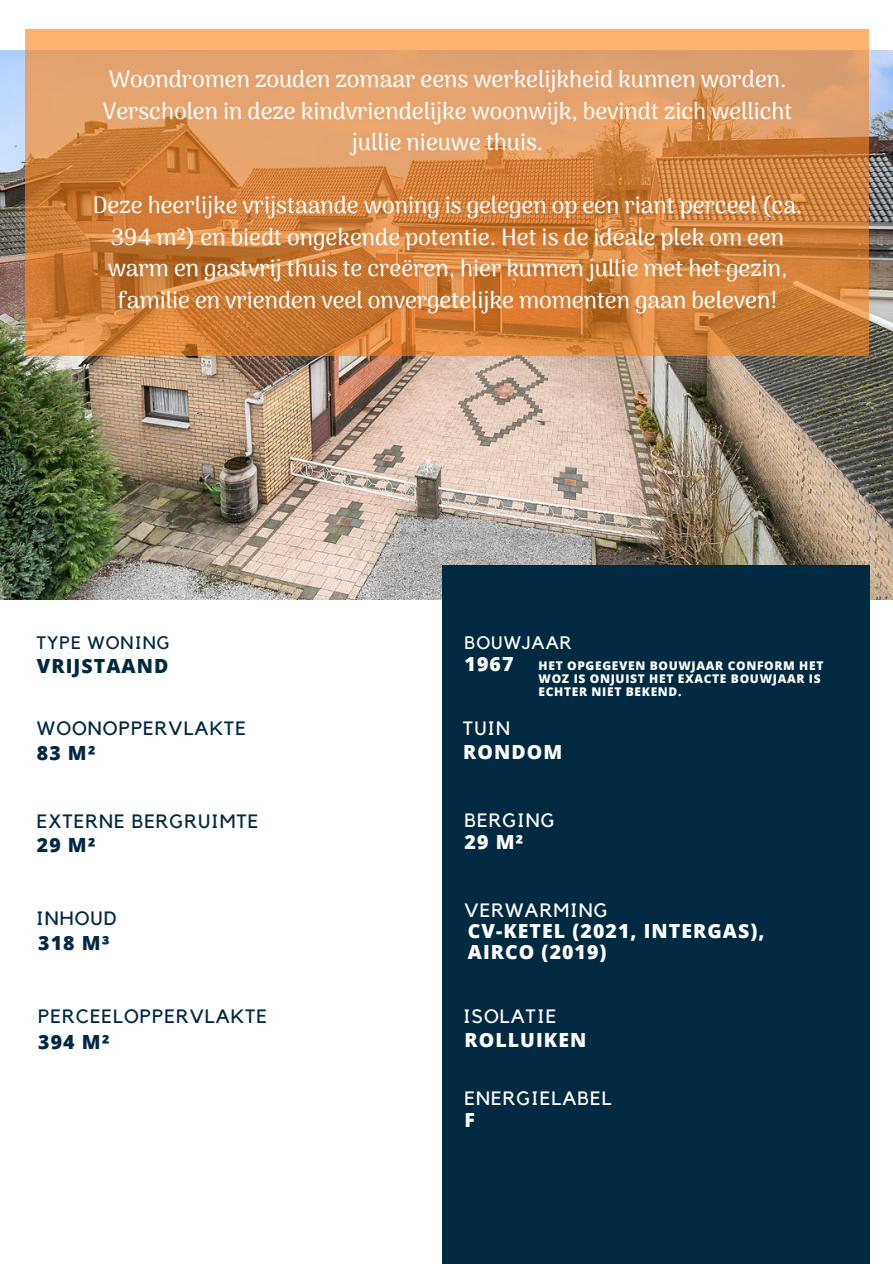
<style>
.page{position:relative;width:893px;height:1264px;background:#fff}
.page>*{position:absolute;margin:0;border:0;box-sizing:border-box;transform-origin:0 0}
.t1{font:500 23.1px/31.5px "Arima Madurai";color:#fff;text-align:center}
.t2{font:800 19.5px/21.3px "Open Sans";letter-spacing:.055em;color:#fff}
.t3{font:800 19.5px "Open Sans";letter-spacing:.055em;color:#002a42}
.t4{font:19.2px "Kollektif";letter-spacing:.055em;color:#002a42}
.t5{font:19.2px "Kollektif";letter-spacing:.055em;color:#fff}
.t6{font:18px "Kollektif";letter-spacing:.055em;color:#002a42}
.t7{font:18px "Kollektif";letter-spacing:.055em;color:#fff}
.t8{font:800 12px/13px "Open Sans";letter-spacing:.055em;color:#fff}
</style>
<div class="page">
<img style="left:0;top:51px;width:892px;height:549px">
<svg style="left:26px;top:30px;width:842px;height:326px;background:#d78b4b"></svg>
<div style="left:442px;top:565px;width:427px;height:698px;background:#002a42"></div>
<p class="t1" style="left:103px;top:64px;width:691px">Woondromen zouden zomaar eens werkelijkheid kunnen worden.<br>Verscholen in deze kindvriendelijke woonwijk, bevindt zich wellicht jullie nieuwe thuis.</p>
<p class="t1" style="left:93px;top:190px;width:711px">Deze heerlijke vrijstaande woning is gelegen op een riant perceel (ca.<br>394 m²) en biedt ongekende potentie. Het is de ideale plek om een warm en gastvrij thuis te creëren, hier kunnen jullie met het gezin, familie en vrienden veel onvergetelijke momenten gaan beleven!</p>
<p class="t6" style="left:37px;top:632px;width:134px">TYPE WONING</p>
<p class="t7" style="left:464px;top:632px;width:109px">BOUWJAAR</p>
<p class="t3" style="left:37px;top:651px;width:133px">VRIJSTAAND</p>
<p class="t2" style="left:464px;top:652px;width:50px">1967</p>
<p class="t8" style="left:538px;top:658px;width:286px">HET OPGEGEVEN BOUWJAAR CONFORM HET<br>WOZ IS ONJUIST HET EXACTE BOUWJAAR IS<br>ECHTER NIET BEKEND.</p>
<p class="t4" style="left:37px;top:716px;width:210px">WOONOPPERVLAKTE</p>
<p class="t5" style="left:463px;top:716px;width:48px">TUIN</p>
<p class="t3" style="left:37px;top:738px;width:60px">83 M²</p>
<p class="t2" style="left:463px;top:740px;width:100px">RONDOM</p>
<p class="t4" style="left:37px;top:810px;width:223px">EXTERNE BERGRUIMTE</p>
<p class="t5" style="left:464px;top:809px;width:91px">BERGING</p>
<p class="t3" style="left:37px;top:830px;width:60px">29 M²</p>
<p class="t2" style="left:464px;top:830px;width:60px">29 M²</p>
<p class="t4" style="left:36px;top:907px;width:82px">INHOUD</p>
<p class="t3" style="left:38px;top:927px;width:73px">318 M³</p>
<p class="t5" style="left:464px;top:898px;width:144px">VERWARMING</p>
<p class="t2" style="left:468px;top:919px;width:298px">CV-KETEL (2021, INTERGAS),<br>AIRCO (2019)</p>
<p class="t4" style="left:38px;top:1004px;width:230px">PERCEELOPPERVLAKTE</p>
<p class="t5" style="left:463px;top:1004px;width:94px">ISOLATIE</p>
<p class="t3" style="left:38px;top:1026px;width:73px">394 M²</p>
<p class="t2" style="left:464px;top:1028px;width:123px">ROLLUIKEN</p>
<p class="t5" style="left:464px;top:1086px;width:148px">ENERGIELABEL</p>
<p class="t2" style="left:464px;top:1108px;width:12px">F</p>
</div>
